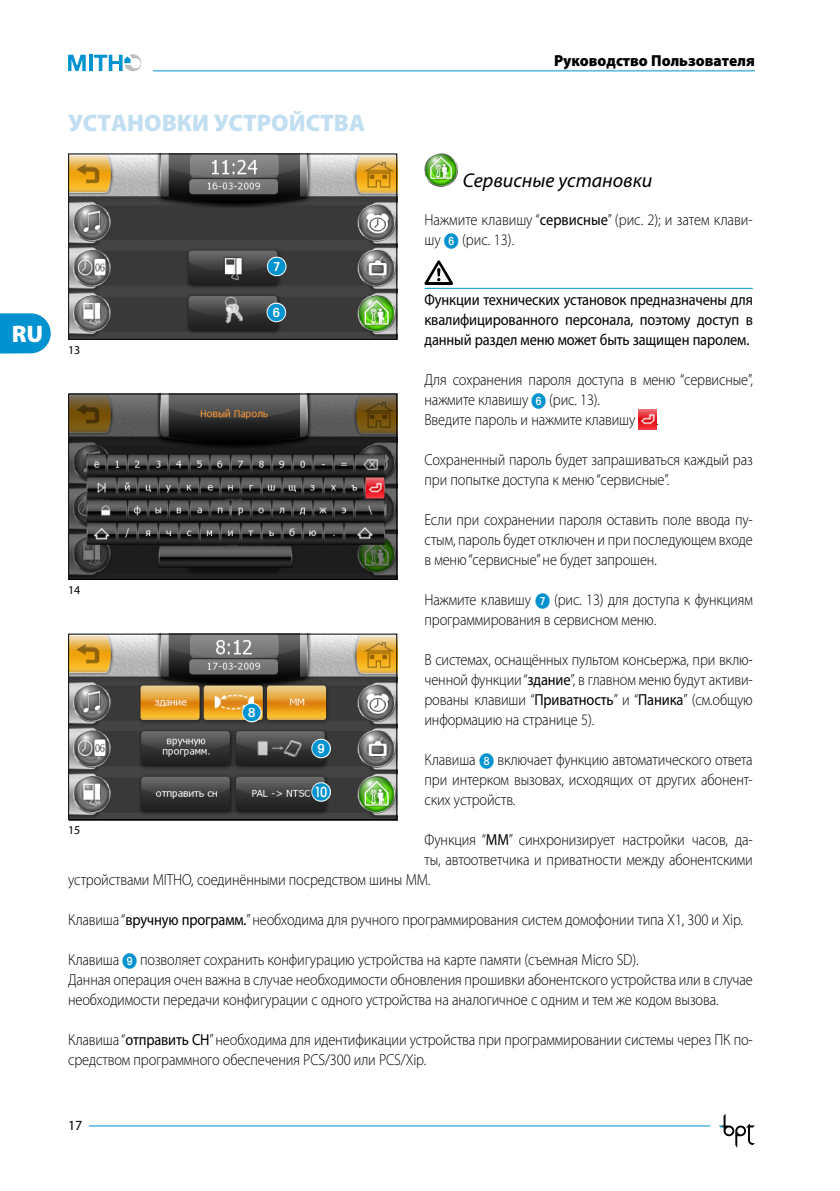
<style>
.page{position:relative;width:840px;height:1191px;background:#fff}
.page>*{position:absolute;margin:0;border:0;box-sizing:border-box;transform-origin:0 0}
.t1{font:900 24px "Myriad Pro";color:#c2dff1}
.t2{font:900 24px "Myriad Pro";color:#fff}
.t3{font:italic 20px "Myriad Pro";color:#000}
.t4{font:18px "European Pi 1";color:#0093d0}
.t5{font:300 16px/20px "Myriad Pro";letter-spacing:-.01em;color:#000;scale:.9 1}
.t6{font:16px/20px "Myriad Pro";letter-spacing:-.01em;color:#000;text-align:justify;scale:.9 1}
.t7{font:900 16px "Myriad Pro";color:#000;scale:.95 1}
.t8{font:14px "Myriad Pro";color:#000}
.t9{font:12px "Myriad Pro";color:#000}
.s1{font-weight:400}
.s2{font-family:"European Pi 1";font-weight:400;color:#0093d0}
</style>
<div class="page">
<hr style="left:153px;top:70px;width:601px;height:1px;background:#0093d0">
<svg style="left:68px;top:55px;width:18px;height:16px"></svg>
<hr style="left:89px;top:55px;width:3px;height:16px;background:#0093d0">
<svg style="left:94px;top:54px;width:47px;height:17px"></svg>
<hr style="left:89px;top:1125px;width:620px;height:1px;background:#0093d0">
<svg style="left:719px;top:1114px;width:35px;height:34px"></svg>
<svg style="left:0;top:313px;width:51px;height:41px"></svg>
<hr style="left:424px;top:288px;width:328px;height:1px;background:#0093d0">
<img style="left:424px;top:154px;width:33px;height:33px">
<svg style="left:424px;top:260px;width:29px;height:25px"></svg>
<img style="left:638px;top:409px;width:17px;height:20px">
<img style="left:70px;top:635px;width:325px;height:183px">
<div style="left:68px;top:633px;width:329px;height:187px;border:1px solid #000"></div>
<img style="left:70px;top:395px;width:325px;height:183px">
<div style="left:68px;top:393px;width:329px;height:187px;border:1px solid #000"></div>
<img style="left:70px;top:155px;width:325px;height:183px">
<div style="left:68px;top:153px;width:329px;height:187px;border:1px solid #000"></div>
<svg style="left:265px;top:301px;width:22px;height:22px"></svg>
<svg style="left:240px;top:701px;width:23px;height:22px"></svg>
<svg style="left:265px;top:255px;width:23px;height:23px"></svg>
<svg style="left:310px;top:737px;width:22px;height:22px"></svg>
<svg style="left:310px;top:781px;width:22px;height:22px"></svg>
<h1 class="t2" style="left:12px;top:318px;width:33px">RU</h1>
<h1 class="t1" style="left:68px;top:107px;width:298px">УСТАНОВ КИ УСТРОЙСТВА</h1>
<p class="t4" style="left:267px;top:256px;width:19px">7</p>
<p class="t7" style="left:553px;top:50px;width:213px">Руководство Пользователя</p>
<p class="t3" style="left:462px;top:169px;width:191px">Сервисные установки</p>
<p class="t5" style="left:424px;top:209px;width:366px">Нажмите клавишу “<span class="s1">сервисные</span>” (рис. 2); и затем клави&shy;шу <span class="s2">6</span> (рис. 13).</p>
<p class="t6" style="left:424px;top:289px;width:366px">Функции технических установок предназначены для квалифицированного персонала, поэтому доступ в данный раздел меню может быть защищен паролем.</p>
<p class="t5" style="left:424px;top:369px;width:366px">Для сохранения пароля доступа в меню “сервисные”, нажмите клавишу <span class="s2">6</span> (рис. 13).<br>Введите пароль и нажмите клавишу</p>
<p class="t4" style="left:267px;top:302px;width:19px">6</p>
<p class="t9" style="left:68px;top:342px;width:14px">13</p>
<p class="t5" style="left:655px;top:409px;width:3px">.</p>
<p class="t5" style="left:424px;top:449px;width:366px">Сохраненный пароль будет запрашиваться каждый раз при попытке доступа к меню “сервисные”.</p>
<p class="t5" style="left:424px;top:509px;width:366px;text-align:justify">Если при сохранении пароля оставить поле ввода пу&shy;стым, пароль будет отключен и при последующем входе в меню“сервисные”не будет запрошен.</p>
<p class="t5" style="left:424px;top:589px;width:366px">Нажмите клавишу <span class="s2">7</span> (рис. 13) для доступа к функциям программирования в сервисном меню.</p>
<p class="t5" style="left:424px;top:649px;width:366px;text-align:justify">В системах, оснащённых пультом консьержа, при вклю&shy;ченной функции “<span class="s1">здание</span>”, в главном меню будут активи&shy;рованы клавиши “<span class="s1">Приватность</span>” и “<span class="s1">Паника</span>” (см.общую информацию на странице 5).</p>
<p class="t5" style="left:424px;top:749px;width:366px;text-align:justify">Клавиша <span class="s2">8</span> включает функцию автоматического ответа при интерком вызовах, исходящих от других абонент&shy;ских устройств.</p>
<p class="t5" style="left:424px;top:829px;width:366px">Функция “<span class="s1">MM</span>” синхронизирует настройки часов, да-</p>
<p class="t5" style="left:424px;top:849px;width:366px">ты, автоответчика и приватности между абонентскими</p>
<p class="t5" style="left:68px;top:869px;width:404px">устройствами MITHO, соединёнными посредством шины MM.</p>
<p class="t5" style="left:68px;top:909px;width:749px">Клавиша “<span class="s1">вручную программ.</span>” необходима для ручного программирования систем домофонии типа X1, 300 и Xip.</p>
<p class="t5" style="left:68px;top:949px;width:762px">Клавиша <span class="s2">9</span> позволяет сохранить конфигурацию устройства на карте памяти (съемная Micro SD).<br>Данная операция очен важна в случае необходимости обновления прошивки абонентского устройства или в случае необходимости передачи конфигурации с одного устройства на аналогичное с одним и тем же кодом вызова.</p>
<p class="t5" style="left:68px;top:1029px;width:762px">Клавиша “<span class="s1">отправить СН</span>”необходима для идентификации устройства при программировании системы через ПК по&shy;средством программного обеспечения PCS/300 или PCS/Xip.</p>
<p class="t9" style="left:68px;top:582px;width:14px">14</p>
<p class="t4" style="left:243px;top:702px;width:20px">8</p>
<p class="t4" style="left:312px;top:738px;width:19px">9</p>
<p class="t4" style="left:312px;top:782px;width:19px">J</p>
<p class="t9" style="left:68px;top:822px;width:14px">15</p>
<p class="t8" style="left:68px;top:1117px;width:16px">17</p>
</div>
